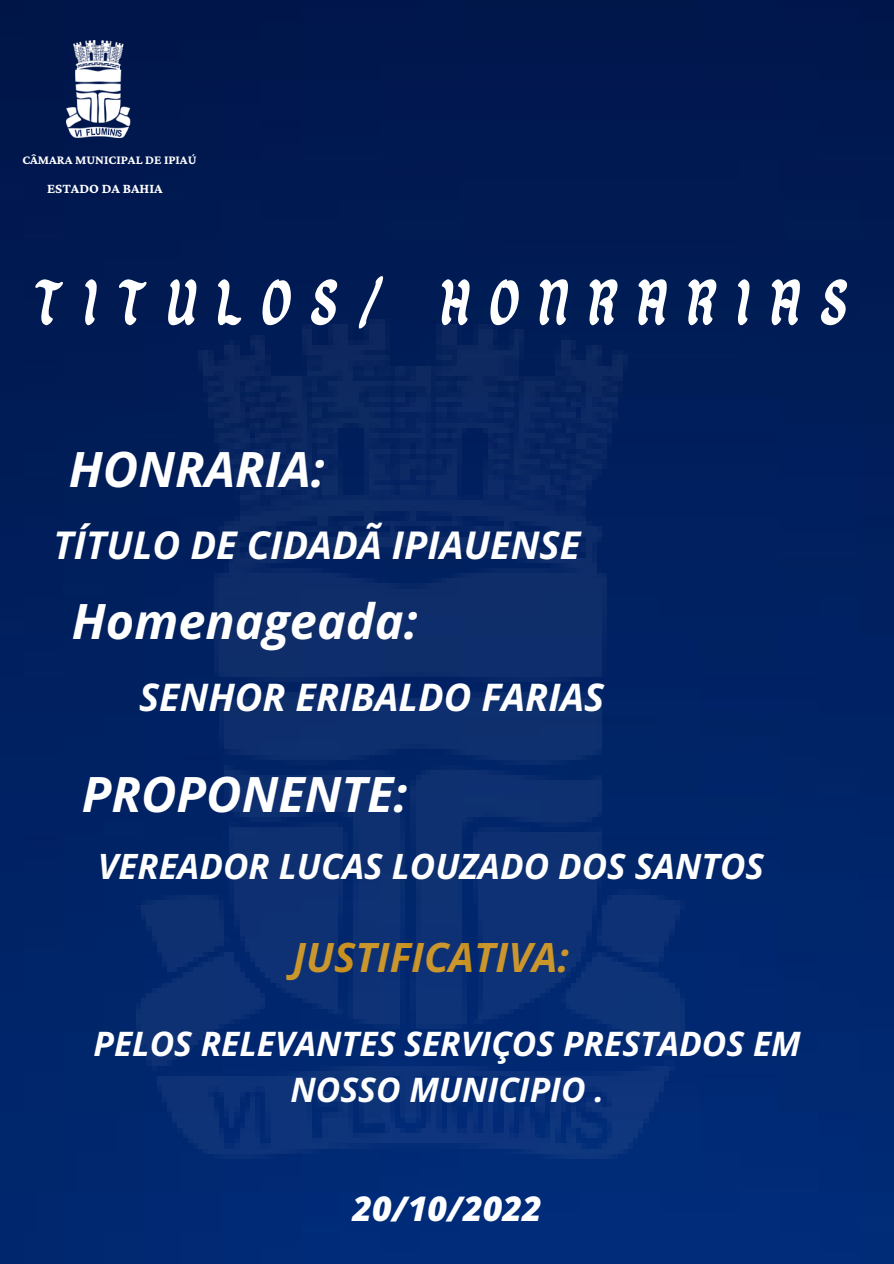
<style>
.page{position:relative;width:894px;height:1264px;background:#fff}
.page>*{position:absolute;margin:0;border:0;box-sizing:border-box;transform-origin:0 0}
.t1{font:64.5px "Dangwa Free";letter-spacing:.275em;color:#fff}
.t2{font:italic 700 48.6px "Open Sans";color:#fff}
.t3{font:italic 700 40.35px "Open Sans";color:#c89120}
.t4{font:italic 700 38.1px "Open Sans";color:#fff}
.t5{font:italic 700 37.8px "Open Sans";color:#fff}
.t6{font:italic 700 34.8px "Open Sans";color:#fff}
.t7{font:italic 800 33.9px "Open Sans";color:#fff}
.t8{font:italic 700 33.6px/46.2px "Open Sans";color:#fff;text-align:center}
.t9{font:700 14.25px "Crimson Pro";color:#fff}
.t10{font:700 13.05px "Crimson Pro";color:#fff}
</style>
<div class="page">
<img style="left:0;top:0;width:893px;height:1263px">
<img style="left:66px;top:41px;width:70px;height:97px">
<img style="left:136px;top:319px;width:598px;height:839px">
<p class="t10" style="left:22px;top:153px;width:176px">CÂMARA MUNICIPAL DE IPIAÚ</p>
<p class="t9" style="left:47px;top:180px;width:117px">ESTADO DA BAHIA</p>
<p class="t1" style="left:33px;top:276px;width:816px">TITULOS/ HONRARIAS</p>
<p class="t2" style="left:69px;top:435px;width:257px">HONRARIA:</p>
<p class="t4" style="left:54px;top:518px;width:528px">TÍTULO DE CIDADÃ IPIAUENSE</p>
<p class="t2" style="left:72px;top:587px;width:347px">Homenageada:</p>
<p class="t5" style="left:139px;top:670px;width:466px">SENHOR ERIBALDO FARIAS</p>
<p class="t2" style="left:82px;top:760px;width:327px">PROPONENTE:</p>
<p class="t6" style="left:98px;top:842px;width:667px">VEREADOR LUCAS LOUZADO DOS SANTOS</p>
<p class="t3" style="left:293px;top:929px;width:277px">JUSTIFICATIVA:</p>
<p class="t8" style="left:93px;top:1020px;width:708px">PELOS RELEVANTES SERVIÇOS PRESTADOS EM<br>NOSSO MUNICIPIO .</p>
<p class="t7" style="left:352px;top:1184px;width:191px">20/10/2022</p>
</div>
